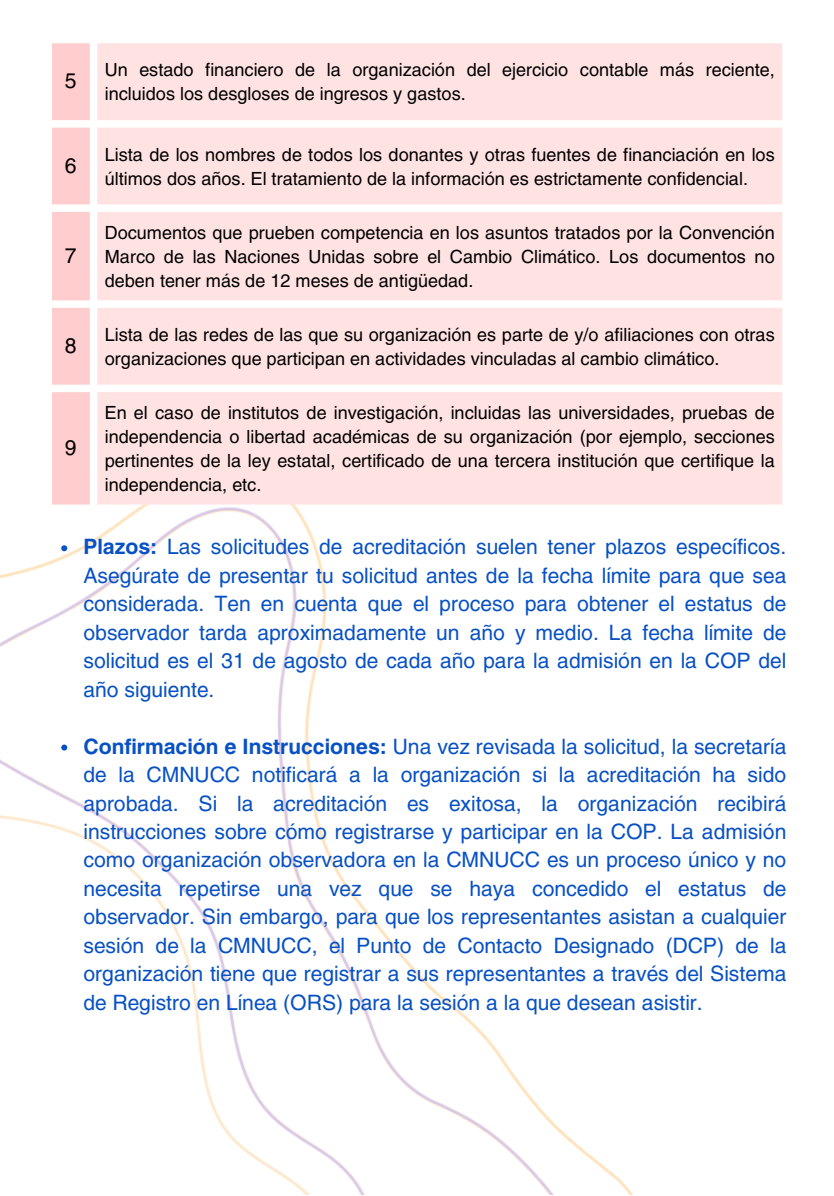
<style>
.page{position:relative;width:834px;height:1196px;background:#fff}
.page>*{position:absolute;margin:0;border:0;box-sizing:border-box;transform-origin:0 0}
.t1{font:21px/28.4px "Helios";color:#0851c4;text-align:justify}
.t2{font:21px "Helios";color:#000}
.t3{font:18px/24px "Helios";color:#000}
.s1{font-weight:700}
</style>
<div class="page">
<img style="left:0;top:504px;width:644px;height:690px">
<svg style="left:52px;top:43px;width:38px;height:461px;background:#ffd0d0"></svg>
<div style="left:97px;top:43px;width:685px;height:461px;background:#ffe3e3"></div>
<svg style="left:61px;top:545px;width:6px;height:6px"></svg>
<svg style="left:61px;top:744px;width:6px;height:6px"></svg>
<p class="t2" style="left:65px;top:67px;width:13px">5</p>
<p class="t3" style="left:105px;top:57px;width:671px">Un estado financiero de la organización del ejercicio contable más reciente, incluidos los desgloses de ingresos y gastos.</p>
<p class="t2" style="left:65px;top:152px;width:13px">6</p>
<p class="t3" style="left:105px;top:142px;width:671px">Lista de los nombres de todos los donantes y otras fuentes de financiación en los últimos dos años. El tratamiento de la información es estrictamente confidencial.</p>
<p class="t2" style="left:65px;top:242px;width:13px">7</p>
<p class="t3" style="left:105px;top:220px;width:671px;text-align:justify">Documentos que prueben competencia en los asuntos tratados por la Convención Marco de las Naciones Unidas sobre el Cambio Climático. Los documentos no deben tener más de 12 meses de antigüedad.</p>
<p class="t2" style="left:65px;top:332px;width:13px">8</p>
<p class="t3" style="left:105px;top:322px;width:671px">Lista de las redes de las que su organización es parte de y/o afiliaciones con otras organizaciones que participan en actividades vinculadas al cambio climático.</p>
<p class="t2" style="left:65px;top:434px;width:13px">9</p>
<p class="t3" style="left:105px;top:400px;width:671px;text-align:justify">En el caso de institutos de investigación, incluidas las universidades, pruebas de independencia o libertad académicas de su organización (por ejemplo, secciones pertinentes de la ley estatal, certificado de una tercera institución que certifique la independencia, etc.</p>
<p class="t1" style="left:83px;top:532px;width:704px"><span class="s1">Plazos:</span> Las solicitudes de acreditación suelen tener plazos específicos.<br>Asegúrate de presentar tu solicitud antes de la fecha límite para que sea considerada. Ten en cuenta que el proceso para obtener el estatus de observador tarda aproximadamente un año y medio. La fecha límite de solicitud es el 31 de agosto de cada año para la admisión en la COP del año siguiente.</p>
<p class="t1" style="left:83px;top:731px;width:704px"><span class="s1">Confirmación e Instrucciones:</span> Una vez revisada la solicitud, la secretaría de la CMNUCC notificará a la organización si la acreditación ha sido aprobada. Si la acreditación es exitosa, la organización recibirá instrucciones sobre cómo registrarse y participar en la COP. La admisión como organización observadora en la CMNUCC es un proceso único y no necesita repetirse una vez que se haya concedido el estatus de observador. Sin embargo, para que los representantes asistan a cualquier sesión de la CMNUCC, el Punto de Contacto Designado (DCP) de la organización tiene que registrar a sus representantes a través del Sistema de Registro en Línea (ORS) para la sesión a la que desean asistir.</p>
</div>
